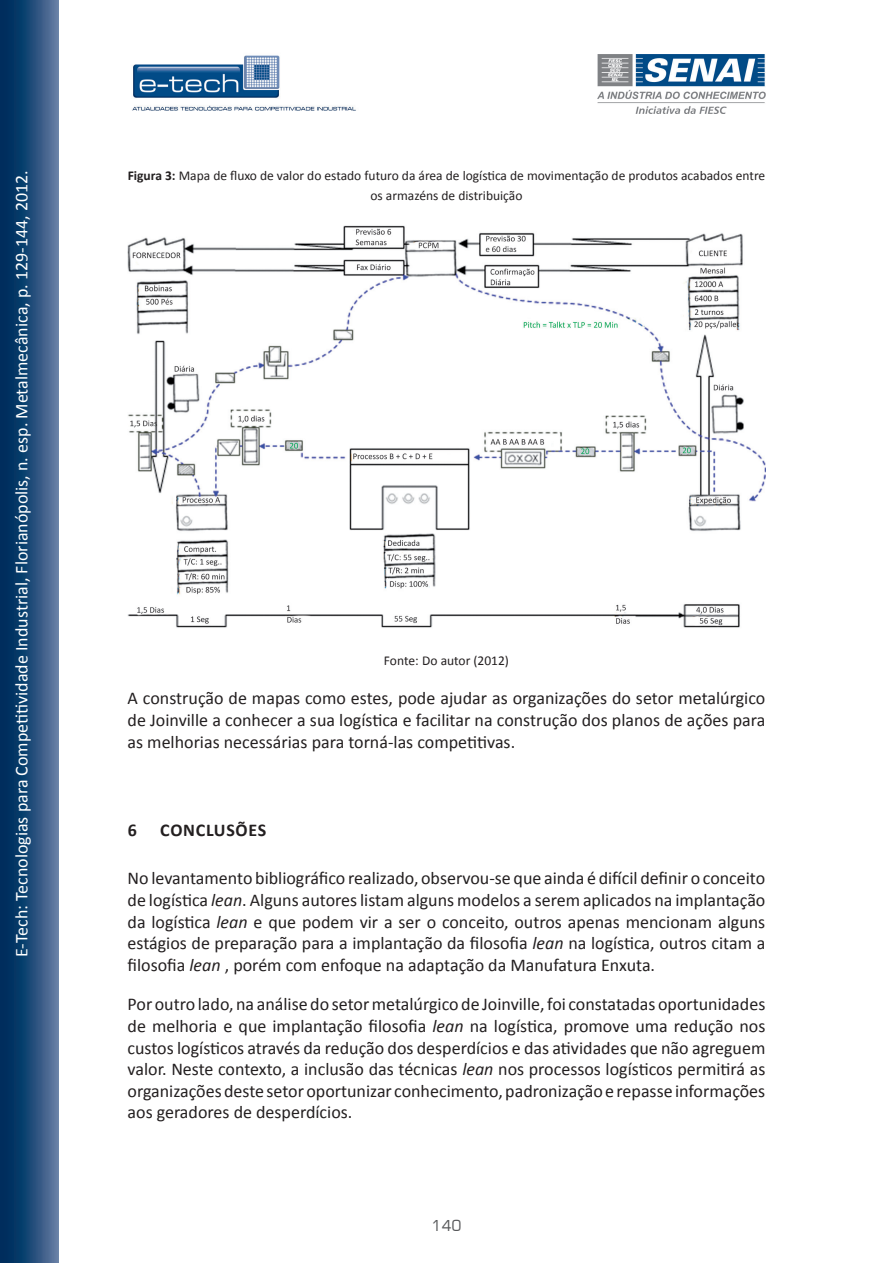
<style>
.page{position:relative;width:893px;height:1263px;background:#fff}
.page>*{position:absolute;margin:0;border:0;box-sizing:border-box;transform-origin:0 0}
.t1{font:18px/21.6px "Calibri";color:#231f20;text-align:justify}
.t2{font:18px "Calibri";color:#fff}
.Nível_01{font:700 18px "Calibri";letter-spacing:.04em;color:#231f20}
.t3{font:15px "Square 721 BT";color:#57585a}
.legenda_figura{font:13.5px/20.2px "Calibri";color:#231f20;text-align:center}
.fonte{font:13.5px "Calibri";color:#231f20}
.s1{font-weight:700}
.s2{font-style:italic}
</style>
<div class="page">
<svg style="left:0;top:0;width:58px;height:1263px;background:#214b78"></svg>
<img style="left:132px;top:55px;width:224px;height:56px">
<img style="left:597px;top:55px;width:168px;height:59px">
<img style="left:128px;top:225px;width:637px;height:403px">
<p class="t2" style="left:10px;top:957px;width:788px;rotate:-90deg">E-Tech: Tecnologias para Competitividade Industrial, Florianópolis, n. esp. Metalmecânica, p. 129-144, 2012.</p>
<p class="legenda_figura" style="left:128px;top:166px;width:639px"><span class="s1">Figura 3:</span> Mapa de fluxo de valor do estado futuro da área de logística de movimentação de produtos acabados entre os armazéns de distribuição</p>
<p class="fonte" style="left:384px;top:652px;width:127px">Fonte: Do autor (2012)</p>
<p class="t1" style="left:128px;top:688px;width:639px">A construção de mapas como estes, pode ajudar as organizações do setor metalúrgico de Joinville a conhecer a sua logística e facilitar na construção dos planos de ações para as melhorias necessárias para torná-las competitivas.</p>
<p class="Nível_01" style="left:128px;top:818px;width:11px">6</p>
<p class="Nível_01" style="left:160px;top:818px;width:107px">CONCLUSÕES</p>
<p class="t1" style="left:128px;top:868px;width:639px">No levantamento bibliográfico realizado, observou-se que ainda é difícil definir o conceito de logística <span class="s2">lean</span>. Alguns autores listam alguns modelos a serem aplicados na implantação da logística <span class="s2">lean</span> e que podem vir a ser o conceito, outros apenas mencionam alguns estágios de preparação para a implantação da filosofia <span class="s2">lean</span> na logística, outros citam a filosofia <span class="s2">lean</span> , porém com enfoque na adaptação da Manufatura Enxuta.</p>
<p class="t1" style="left:128px;top:994px;width:639px">Por outro lado, na análise do setor metalúrgico de Joinville, foi constatadas oportunidades de melhoria e que implantação filosofia <span class="s2">lean</span> na logística, promove uma redução nos custos logísticos através da redução dos desperdícios e das atividades que não agreguem valor. Neste contexto, a inclusão das técnicas <span class="s2">lean</span> nos processos logísticos permitirá as organizações deste setor oportunizar conhecimento, padronização e repasse informações aos geradores de desperdícios.</p>
<p class="t3" style="left:431px;top:1216px;width:32px">140</p>
</div>
